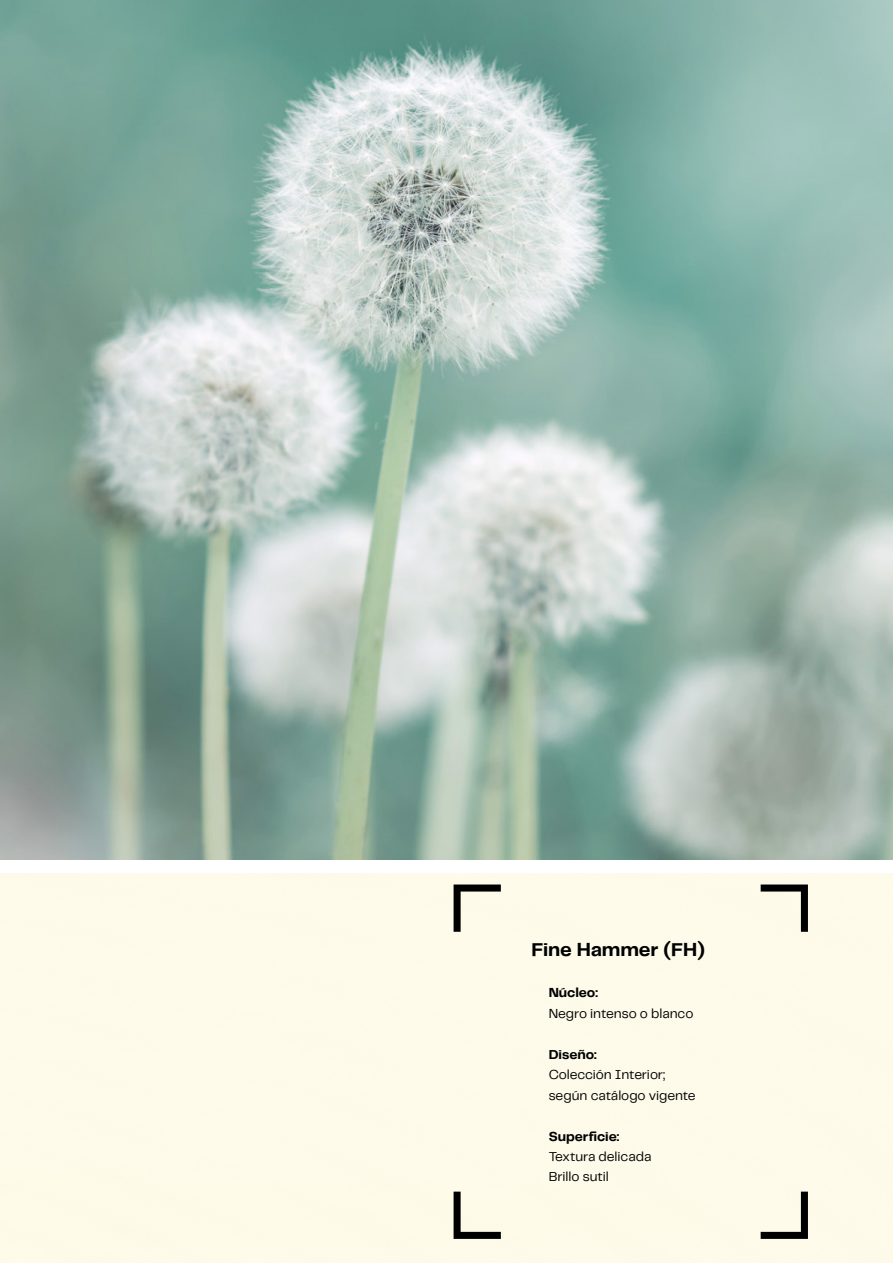
<style>
.page{position:relative;width:893px;height:1263px;background:#fff}
.page>*{position:absolute;margin:0;border:0;box-sizing:border-box;transform-origin:0 0}
.t1{font:700 19.5px "Telegraf";letter-spacing:-.01em;color:#000}
.t2{font:13.5px/20.4px "Telegraf";letter-spacing:-.005em;color:#000}
.t3{font:700 13.5px "Telegraf";letter-spacing:-.005em;color:#000}
</style>
<div class="page">
<img style="left:0;top:0;width:893px;height:859px">
<svg style="left:761px;top:1191px;width:47px;height:48px;background:#b8b6a9"></svg>
<svg style="left:454px;top:1191px;width:47px;height:48px;background:#bab8ab"></svg>
<svg style="left:761px;top:884px;width:47px;height:48px;background:#b8b5a9"></svg>
<svg style="left:454px;top:884px;width:47px;height:48px;background:#bab8ab"></svg>
<h1 class="t1" style="left:532px;top:936px;width:175px">Fine Hammer (FH)</h1>
<p class="t3" style="left:549px;top:984px;width:51px">Núcleo:</p>
<p class="t2" style="left:549px;top:1003px;width:146px">Negro intenso o blanco</p>
<p class="t3" style="left:549px;top:1045px;width:50px">Diseño:</p>
<p class="t2" style="left:549px;top:1064px;width:148px">Colección Interior; según catálogo vigente</p>
<p class="t3" style="left:549px;top:1127px;width:72px">Superficie:</p>
<p class="t2" style="left:549px;top:1146px;width:104px">Textura delicada<br>Brillo sutil</p>
</div>
